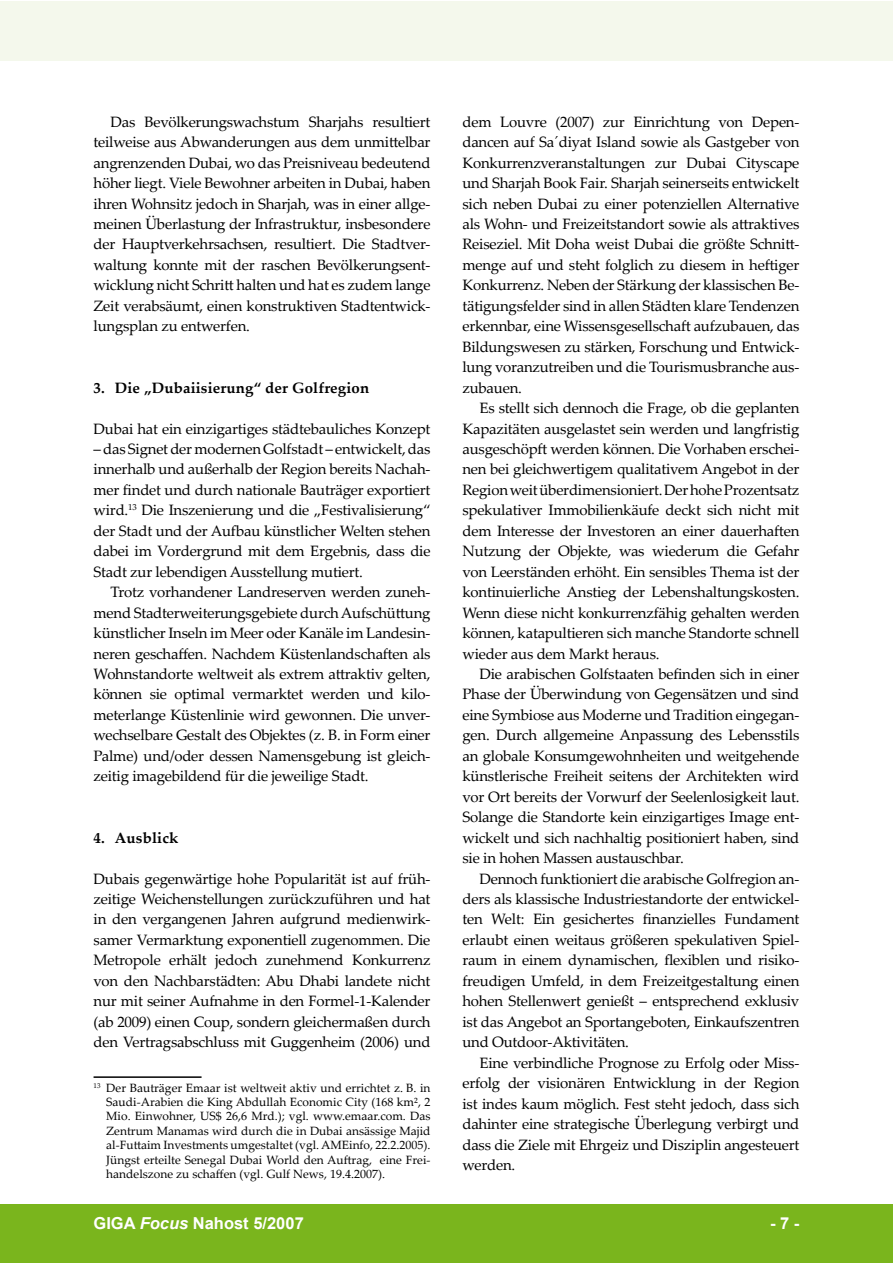
<style>
.page{position:relative;width:893px;height:1263px;background:#fff}
.page>*{position:absolute;margin:0;border:0;box-sizing:border-box;transform-origin:0 0}
.t1{font:700 16.5px "Arial";color:#fff}
.t2{font:15px/20.4px "Palatino Linotype";letter-spacing:-.015em;color:#000;text-align:justify}
.t3{font:700 15px "Palatino Linotype";letter-spacing:.01em;color:#000}
.t4{font:12px/14.4px "Palatino Linotype";color:#000;text-align:justify}
.s1{font-style:italic}
</style>
<div class="page">
<div style="left:0;top:1204px;width:893px;height:59px;background:#7ab51d"></div>
<div style="left:0;top:1px;width:893px;height:59px;background:#f4f8ec"></div>
<hr style="left:94px;top:1076px;width:108px;height:2px;background:#000">
<p class="t2" style="left:94px;top:111px;width:338px;text-indent:17px">Das Bevölkerungswachstum Sharjahs resultiert teilweise aus Abwanderungen aus dem unmittelbar angrenzenden Dubai, wo das Preisniveau bedeutend höher liegt. Viele Bewohner arbeiten in Dubai, haben ihren Wohnsitz jedoch in Sharjah, was in einer allge&shy;meinen Überlastung der Infrastruktur, insbesondere der Hauptverkehrsachsen, resultiert. Die Stadtver&shy;waltung konnte mit der raschen Bevölkerungsent&shy;wicklung nicht Schritt halten und hat es zudem lange Zeit verabsäumt, einen konstruktiven Stadtentwick&shy;lungsplan zu entwerfen.</p>
<p class="t3" style="left:94px;top:377px;width:277px">3. Die „Dubaiisierung“ der Golfregion</p>
<p class="t2" style="left:94px;top:418px;width:338px">Dubai hat ein einzigartiges städtebauliches Konzept</p>
<p class="t2" style="left:94px;top:438px;width:339px">– das Signet der modernen Golfstadt – entwickelt, das innerhalb und außerhalb der Region bereits Nachah&shy;mer findet und durch nationale Bauträger exportiert wird.<sup>13</sup> Die Inszenierung und die „Festivalisierung“ der Stadt und der Aufbau künstlicher Welten stehen dabei im Vordergrund mit dem Ergebnis, dass die Stadt zur lebendigen Ausstellung mutiert.</p>
<p class="t2" style="left:94px;top:581px;width:338px;text-indent:17px">Trotz vorhandener Landreserven werden zuneh&shy;mend Stadterweiterungsgebiete durch Aufschüttung künstlicher Inseln im Meer oder Kanäle im Landesin&shy;neren geschaffen. Nachdem Küstenlandschaften als Wohnstandorte weltweit als extrem attraktiv gelten, können sie optimal vermarktet werden und kilo&shy;meterlange Küstenlinie wird gewonnen. Die unver&shy;wechselbare Gestalt des Objektes (z. B. in Form einer Palme) und/oder dessen Namensgebung ist gleich&shy;zeitig imagebildend für die jeweilige Stadt.</p>
<p class="t3" style="left:94px;top:827px;width:86px">4. Ausblick</p>
<p class="t2" style="left:94px;top:868px;width:338px">Dubais gegenwärtige hohe Popularität ist auf früh&shy;zeitige Weichenstellungen zurückzuführen und hat in den vergangenen Jahren aufgrund medienwirk&shy;samer Vermarktung exponentiell zugenommen. Die Metropole erhält jedoch zunehmend Konkurrenz von den Nachbarstädten: Abu Dhabi landete nicht nur mit seiner Aufnahme in den Formel-1-Kalender (ab 2009) einen Coup, sondern gleichermaßen durch den Vertragsabschluss mit Guggenheim (2006) und</p>
<p class="t4" style="left:106px;top:1080px;width:326px;text-indent:-13px"><sup>13</sup> Der Bauträger Emaar ist weltweit aktiv und errichtet z. B. in Saudi-Arabien die King Abdullah Economic City (168 km², 2<br>Mio. Einwohner, US$ 26,6 Mrd.); vgl. www.emaar.com. Das Zentrum Manamas wird durch die in Dubai ansässige Majid al-Futtaim Investments umgestaltet (vgl. AMEinfo, 22.2.2005).<br>Jüngst erteilte Senegal Dubai World den Auftrag, eine Frei&shy;handelszone zu schaffen (vgl. Gulf News, 19.4.2007).</p>
<p class="t2" style="left:462px;top:111px;width:339px">dem Louvre (2007) zur Einrichtung von Depen&shy;dancen auf Sa´diyat Island sowie als Gastgeber von Konkurrenzveranstaltungen zur Dubai Cityscape und Sharjah Book Fair. Sharjah seinerseits entwickelt sich neben Dubai zu einer potenziellen Alternative als Wohn- und Freizeitstandort sowie als attraktives Reiseziel. Mit Doha weist Dubai die größte Schnitt&shy;menge auf und steht folglich zu diesem in heftiger Konkurrenz. Neben der Stärkung der klassischen Be&shy;tätigungsfelder sind in allen Städten klare Tendenzen erkennbar, eine Wissensgesellschaft aufzubauen, das Bildungswesen zu stärken, Forschung und Entwick&shy;lung voranzutreiben und die Tourismusbranche aus&shy;zubauen.</p>
<p class="t2" style="left:462px;top:397px;width:339px;text-indent:17px">Es stellt sich dennoch die Frage, ob die geplanten Kapazitäten ausgelastet sein werden und langfristig ausgeschöpft werden können. Die Vorhaben erschei&shy;nen bei gleichwertigem qualitativem Angebot in der Region weit überdimensioniert. Der hohe Prozentsatz spekulativer Immobilienkäufe deckt sich nicht mit dem Interesse der Investoren an einer dauerhaften Nutzung der Objekte, was wiederum die Gefahr von Leerständen erhöht. Ein sensibles Thema ist der kontinuierliche Anstieg der Lebenshaltungskosten.<br>Wenn diese nicht konkurrenzfähig gehalten werden können, katapultieren sich manche Standorte schnell wieder aus dem Markt heraus.</p>
<p class="t2" style="left:462px;top:663px;width:338px;text-indent:17px">Die arabischen Golfstaaten befinden sich in einer Phase der Überwindung von Gegensätzen und sind eine Symbiose aus Moderne und Tradition eingegan&shy;gen. Durch allgemeine Anpassung des Lebensstils an globale Konsumgewohnheiten und weitgehende künstlerische Freiheit seitens der Architekten wird vor Ort bereits der Vorwurf der Seelenlosigkeit laut.<br>Solange die Standorte kein einzigartiges Image ent&shy;wickelt und sich nachhaltig positioniert haben, sind sie in hohen Massen austauschbar.</p>
<p class="t2" style="left:462px;top:868px;width:338px;text-indent:17px">Dennoch funktioniert die arabische Golfregion an&shy;ders als klassische Industriestandorte der entwickel&shy;ten Welt: Ein gesichertes finanzielles Fundament erlaubt einen weitaus größeren spekulativen Spiel&shy;raum in einem dynamischen, flexiblen und risiko&shy;freudigen Umfeld, in dem Freizeitgestaltung einen hohen Stellenwert genießt – entsprechend exklusiv ist das Angebot an Sportangeboten, Einkaufszentren und Outdoor-Aktivitäten.</p>
<p class="t2" style="left:462px;top:1052px;width:338px;text-indent:17px">Eine verbindliche Prognose zu Erfolg oder Miss&shy;erfolg der visionären Entwicklung in der Region ist indes kaum möglich. Fest steht jedoch, dass sich dahinter eine strategische Überlegung verbirgt und dass die Ziele mit Ehrgeiz und Disziplin angesteuert werden.</p>
<p class="t1" style="left:94px;top:1212px;width:212px">GIGA <span class="s1">Focus</span> Nahost 5/2007</p>
<p class="t1" style="left:770px;top:1212px;width:31px">- -</p>
</div>
